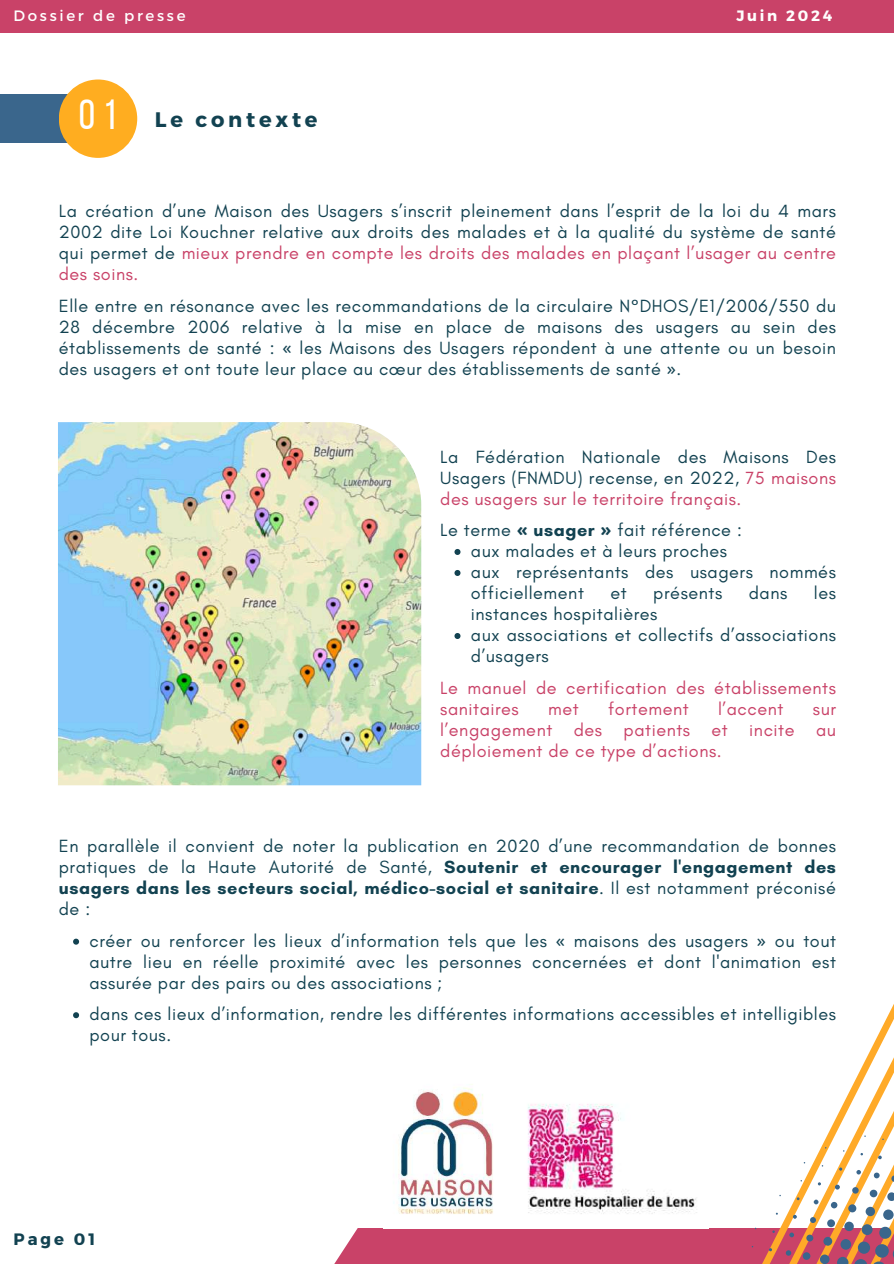
<style>
.page{position:relative;width:894px;height:1264px;background:#fff}
.page>*{position:absolute;margin:0;border:0;box-sizing:border-box;transform-origin:0 0}
.t1{font:42px "Bebas Neue";color:#fff}
.t2{font:700 21px "Montserrat";letter-spacing:.18em;color:#124251}
.t3{font:18px/21px "Glacial Indifference";letter-spacing:.03em;color:#124251;text-align:justify}
.t4{font:18px/21px "Glacial Indifference";letter-spacing:.03em;color:#c94268}
.t5{font:700 16.5px "Montserrat";letter-spacing:.18em;color:#124251}
.t6{font:15px "Montserrat";letter-spacing:.18em;color:#fff}
.t7{font:700 15px "Montserrat";letter-spacing:.18em;color:#fffefe}
.s1{color:#c94268}
.s2{font-family:"Noto Sans"}
.s3{font-family:"Noto Sans";font-weight:700}
.s4{font-weight:700}
</style>
<div class="page">
<div style="left:0;top:0;width:893px;height:33px;background:#c94268"></div>
<div style="left:0;top:95px;width:98px;height:48px;background:#3a668c"></div>
<div style="left:59px;top:79px;width:78px;height:79px;background:#ffad20;border-radius:50%"></div>
<div style="left:509px;top:1228px;width:384px;height:35px;background:#c94268"></div>
<svg style="left:335px;top:1228px;width:177px;height:35px;background:#cd5274"></svg>
<svg style="left:768px;top:1006px;width:125px;height:257px"></svg>
<img style="left:58px;top:422px;width:363px;height:363px">
<svg style="left:454px;top:549px;width:6px;height:6px"></svg>
<svg style="left:454px;top:570px;width:6px;height:6px"></svg>
<svg style="left:454px;top:633px;width:6px;height:6px"></svg>
<svg style="left:73px;top:938px;width:6px;height:6px"></svg>
<svg style="left:73px;top:1012px;width:6px;height:6px"></svg>
<img style="left:398px;top:1084px;width:95px;height:130px">
<img style="left:527px;top:1104px;width:170px;height:110px">
<p class="t6" style="left:13px;top:6px;width:173px">Dossier de presse</p>
<p class="t7" style="left:736px;top:6px;width:97px">Juin 2024</p>
<h1 class="t1" style="left:79px;top:97px;width:40px">01</h1>
<p class="t2" style="left:155px;top:106px;width:164px">Le contexte</p>
<p class="t3" style="left:59px;top:200px;width:778px">La création d’une Maison des Usagers s’inscrit pleinement dans l’esprit de la loi du 4 mars 2002 dite Loi Kouchner relative aux droits des malades et à la qualité du système de santé qui permet de <span class="s1">mieux prendre en compte les droits des malades en plaçant l’usager au centre des soins.</span></p>
<p class="t3" style="left:59px;top:295px;width:778px">Elle entre en résonance avec les recommandations de la circulaire N°DHOS/E1/2006/550 du 28 décembre 2006 relative à la mise en place de maisons des usagers au sein des établissements de santé : <span class="s2">«</span> les Maisons des Usagers répondent à une attente ou un besoin des usagers et ont toute leur place au cœur des établissements de santé <span class="s2">»</span>.</p>
<p class="t3" style="left:440px;top:446px;width:397px">La Fédération Nationale des Maisons Des Usagers (FNMDU) recense, en 2022, <span class="s1">75 maisons des usagers sur le territoire français.</span></p>
<p class="t3" style="left:470px;top:519px;width:366px;text-align:left;text-indent:-31px">Le terme <span class="s3">«</span> <span class="s4">usager</span> <span class="s3">»</span> fait référence :<br>aux malades et à leurs proches<br>aux représentants des usagers nommés officiellement</p>
<p class="t3" style="left:610px;top:582px;width:18px">et</p>
<p class="t3" style="left:653px;top:582px;width:70px">présents</p>
<p class="t3" style="left:748px;top:582px;width:40px">dans</p>
<p class="t3" style="left:813px;top:582px;width:24px">les</p>
<p class="t3" style="left:470px;top:603px;width:366px;text-align:left">instances hospitalières<br>aux associations et collectifs d’associations d’usagers</p>
<p class="t4" style="left:440px;top:677px;width:397px">Le manuel de certification des établissements sanitaires</p>
<p class="t4" style="left:548px;top:698px;width:32px">met</p>
<p class="t4" style="left:608px;top:698px;width:82px">fortement</p>
<p class="t4" style="left:718px;top:698px;width:67px">l’accent</p>
<p class="t4" style="left:440px;top:698px;width:397px;text-align:justify;text-indent:372px">sur l’engagement des patients et incite au déploiement de ce type d’actions.</p>
<p class="t3" style="left:59px;top:835px;width:778px">En parallèle il convient de noter la publication en 2020 d’une recommandation de bonnes pratiques de la Haute Autorité de Santé, <span class="s4">Soutenir et encourager l'engagement des usagers dans les secteurs social, médico-social et sanitaire</span>. Il est notamment préconisé de :</p>
<p class="t3" style="left:89px;top:930px;width:747px">créer ou renforcer les lieux d’information tels que les <span class="s2">«</span> maisons des usagers <span class="s2">»</span> ou tout autre lieu en réelle proximité avec les personnes concernées et dont l'animation est assurée par des pairs ou des associations ;</p>
<p class="t3" style="left:89px;top:1003px;width:747px">dans ces lieux d’information, rendre les différentes informations accessibles et intelligibles pour tous.</p>
<p class="t5" style="left:13px;top:1227px;width:83px">Page 01</p>
</div>
